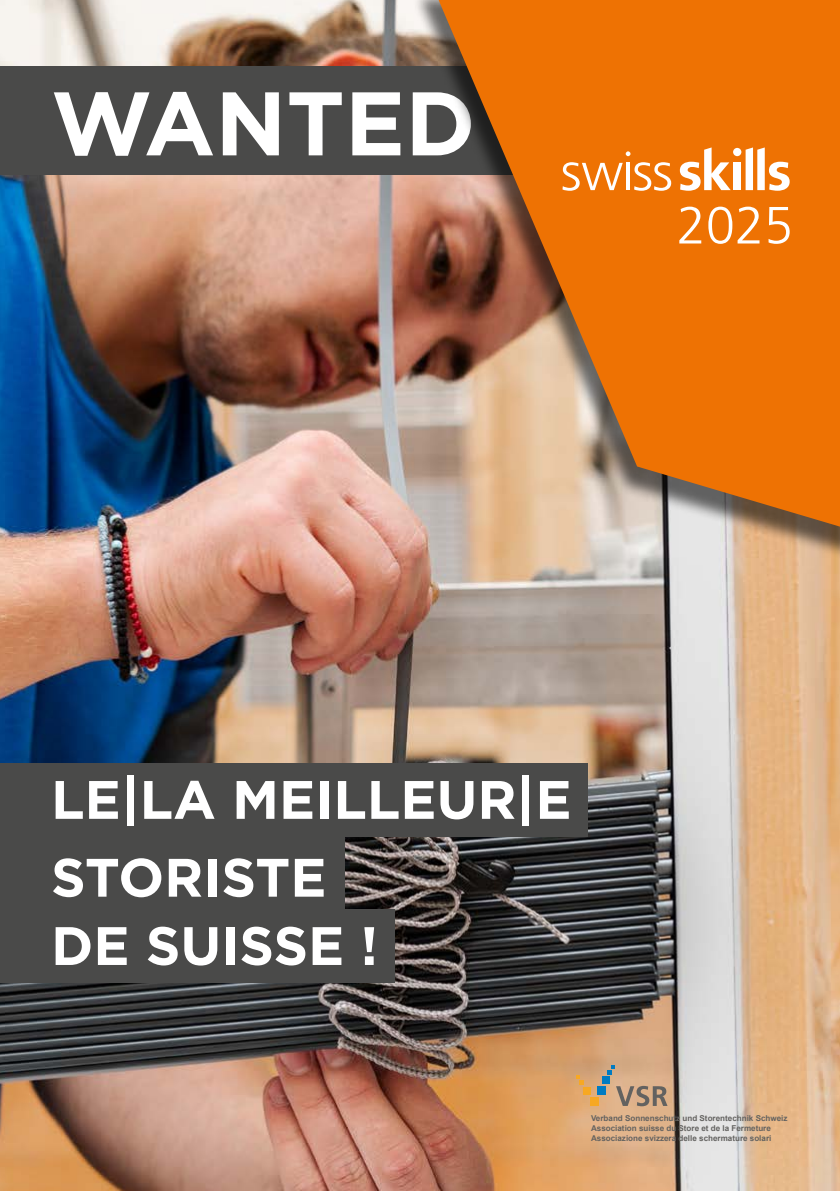
<style>
.page{position:relative;width:840px;height:1191px;background:#fff}
.page>*{position:absolute;margin:0;border:0;box-sizing:border-box;transform-origin:0 0}
.t1{font:700 90px "Gotham";color:#fff}
.t2{font:700 54px/77.8px "Gotham";color:#fff}
.t3{font:700 8px/9.6px "Arial";color:#636260}
</style>
<div class="page">
<img style="left:0;top:0;width:839px;height:1191px">
<div style="left:0;top:66px;width:839px;height:109px;background:#4a4a49"></div>
<div style="left:412px;top:0;width:427px;height:559px;background:#000;opacity:.58"></div>
<svg style="left:438px;top:0;width:401px;height:526px;background:#d77928"></svg>
<div style="left:733px;top:162px;width:7px;height:28px;background:#fff"></div>
<svg style="left:679px;top:147px;width:51px;height:44px"></svg>
<svg style="left:745px;top:147px;width:44px;height:44px"></svg>
<svg style="left:732px;top:148px;width:9px;height:8px"></svg>
<svg style="left:562px;top:162px;width:60px;height:29px;background:#f39c4e"></svg>
<svg style="left:633px;top:162px;width:37px;height:29px"></svg>
<hr style="left:626px;top:163px;width:3px;height:27px;background:#fff">
<svg style="left:625px;top:151px;width:5px;height:5px"></svg>
<svg style="left:679px;top:207px;width:21px;height:36px"></svg>
<svg style="left:708px;top:207px;width:51px;height:37px"></svg>
<svg style="left:768px;top:207px;width:21px;height:37px"></svg>
<div style="left:0;top:763px;width:587px;height:73px;background:#4a4a49"></div>
<div style="left:0;top:834px;width:344px;height:74px;background:#4a4a49"></div>
<div style="left:0;top:909px;width:394px;height:73px;background:#4a4a49"></div>
<svg style="left:606px;top:1065px;width:8px;height:10px"></svg>
<svg style="left:575px;top:1075px;width:8px;height:10px"></svg>
<div style="left:602px;top:1077px;width:7px;height:7px;background:#007bc2"></div>
<div style="left:583px;top:1087px;width:7px;height:7px;background:#f7a823"></div>
<div style="left:596px;top:1086px;width:9px;height:9px;background:#007bc2"></div>
<div style="left:589px;top:1097px;width:9px;height:9px;background:#f7a823"></div>
<svg style="left:615px;top:1085px;width:52px;height:21px"></svg>
<h1 class="t1" style="left:51px;top:71px;width:426px">WANTED</h1>
<h2 class="t2" style="left:51px;top:759px;width:521px">LE|LA MEILLEUR|E<br>STORISTE</h2>
<h2 class="t2" style="left:51px;top:905px;width:328px">DE SUISSE !</h2>
<p class="t3" style="left:590px;top:1114px;width:198px">Verband Sonnenschutz und Storentechnik Schweiz<br>Association suisse du Store et de la Fermeture<br>Associazione svizzera delle schermature solari</p>
</div>
